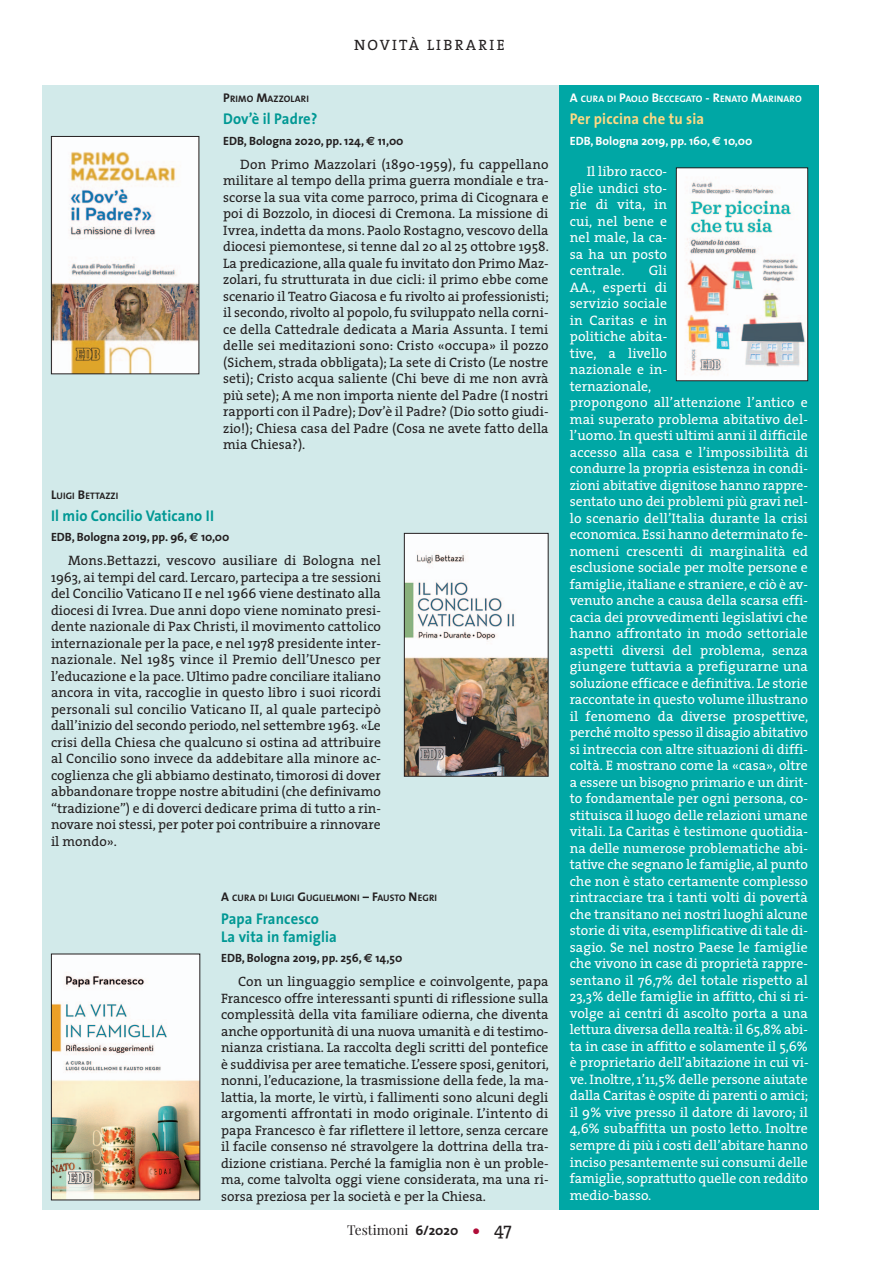
<style>
.page{position:relative;width:893px;height:1263px;background:#fff}
.page>*{position:absolute;margin:0;border:0;box-sizing:border-box;transform-origin:0 0}
.t1{font:700 15.6px/18px "The Sans";letter-spacing:.01em;color:#009894;scale:.94 1}
.t2{font:700 15.6px "The Sans";letter-spacing:.01em;color:#fed984;scale:.94 1}
.t3{font:15px "The Serif";letter-spacing:.15em;color:#231f20}
.t4{font:13.8px/16.5px "The Serif";color:#fff;text-align:justify}
.t5{font:13.65px/16.5px "The Serif";color:#231f20;text-align:justify}
.t6{font:13.65px "Playfair Display";color:#231f20}
.t7{font:700 12px "The Sans";color:#231f20}
.t8{font:700 12px "The Sans";color:#fff}
.t9{font:700 9.45px "The Sans";letter-spacing:.015em;color:#231f20}
.t10{font:700 9.45px "The Sans";letter-spacing:.015em;color:#fff}
.s1{font-size:12.6px}
.s2{font-family:"Euro Sans"}
.s3{font-family:"The Sans";font-weight:700}
.s4{font-family:"The Sans";font-weight:700;font-size:19.5px;color:#b00d38}
.s5{font-family:"The Serif";font-size:18px}
</style>
<div class="page">
<div style="left:43px;top:85px;width:516px;height:1125px;background:#d2eaea"></div>
<div style="left:559px;top:85px;width:260px;height:1125px;background:#00a7a5"></div>
<img style="left:53px;top:138px;width:144px;height:234px">
<div style="left:51px;top:136px;width:148px;height:238px;border:1px solid #231f20"></div>
<img style="left:53px;top:956px;width:145px;height:242px">
<div style="left:51px;top:954px;width:149px;height:246px;border:1px solid #231f20"></div>
<img style="left:678px;top:170px;width:128px;height:209px">
<div style="left:676px;top:168px;width:132px;height:213px;border:1px solid #231f20"></div>
<img style="left:406px;top:535px;width:141px;height:240px">
<div style="left:404px;top:533px;width:145px;height:244px;border:1px solid #231f20"></div>
<p class="t3" style="left:354px;top:39px;width:152px">NOVITÀ LIBRARIE</p>
<p class="t9" style="left:223px;top:95px;width:87px"><span class="s1">P</span>RIMO <span class="s1">M</span>AZZOLARI</p>
<p class="t1" style="left:223px;top:111px;width:102px">Dov’è il Padre?</p>
<p class="t7" style="left:223px;top:136px;width:182px">EDB, Bologna 2020, pp. 124, <span class="s2">€</span> 11,00</p>
<p class="t5" style="left:223px;top:157px;width:327px;text-indent:17px">Don Primo Mazzolari (1890-1959), fu cappellano militare al tempo della prima guerra mondiale e tra&shy;scorse la sua vita come parroco, prima di Cicognara e poi di Bozzolo, in diocesi di Cremona. La missione di Ivrea, indetta da mons. Paolo Rostagno, vescovo della diocesi piemontese, si tenne dal 20 al 25 ottobre 1958.<br>La predicazione, alla quale fu invitato don Primo Maz&shy;zolari, fu strutturata in due cicli: il primo ebbe come scenario il Teatro Giacosa e fu rivolto ai professionisti; il secondo, rivolto al popolo, fu sviluppato nella corni&shy;ce della Cattedrale dedicata a Maria Assunta. I temi delle sei meditazioni sono: Cristo «occupa» il pozzo (Sichem, strada obbligata); La sete di Cristo (Le nostre seti); Cristo acqua saliente (Chi beve di me non avrà più sete); A me non importa niente del Padre (I nostri rapporti con il Padre); Dov’è il Padre? (Dio sotto giudi&shy;zio!); Chiesa casa del Padre (Cosa ne avete fatto della mia Chiesa?).</p>
<p class="t9" style="left:51px;top:492px;width:69px"><span class="s1">L</span>UIGI <span class="s1">B</span>ETTAZZI</p>
<p class="t1" style="left:51px;top:508px;width:175px">Il mio Concilio Vaticano II</p>
<p class="t7" style="left:51px;top:533px;width:180px">EDB, Bologna 2019, pp. 96, <span class="s2">€</span> 10,00</p>
<p class="t5" style="left:51px;top:554px;width:331px;text-indent:17px">Mons.Bettazzi, vescovo ausiliare di Bologna nel 1963, ai tempi del card. Lercaro, partecipa a tre sessioni del Concilio Vaticano II e nel 1966 viene destinato alla diocesi di Ivrea. Due anni dopo viene nominato presi&shy;dente nazionale di Pax Christi, il movimento cattolico internazionale per la pace, e nel 1978 presidente inter&shy;nazionale. Nel 1985 vince il Premio dell’Unesco per l’educazione e la pace. Ultimo padre conciliare italiano ancora in vita, raccoglie in questo libro i suoi ricordi personali sul concilio Vaticano II, al quale partecipò dall’inizio del secondo periodo, nel settembre 1963. «Le crisi della Chiesa che qualcuno si ostina ad attribuire al Concilio sono invece da addebitare alla minore ac&shy;coglienza che gli abbiamo destinato, timorosi di dover abbandonare troppe nostre abitudini (che definivamo “tradizione”) e di doverci dedicare prima di tutto a rin&shy;novare noi stessi, per poter poi contribuire a rinnovare il mondo».</p>
<p class="t9" style="left:221px;top:894px;width:217px"><span class="s1">A</span> CURA DI <span class="s1">L</span>UIGI <span class="s1">G</span>UGLIELMONI <span class="s1">– F</span>AUSTO <span class="s1">N</span>EGRI</p>
<p class="t1" style="left:221px;top:911px;width:125px">Papa Francesco<br>La vita in famiglia</p>
<p class="t7" style="left:221px;top:953px;width:183px">EDB, Bologna 2019, pp. 256, <span class="s2">€</span> 14,50</p>
<p class="t5" style="left:221px;top:975px;width:329px;text-indent:17px">Con un linguaggio semplice e coinvolgente, papa Francesco offre interessanti spunti di riflessione sulla complessità della vita familiare odierna, che diventa anche opportunità di una nuova umanità e di testimo&shy;nianza cristiana. La raccolta degli scritti del pontefice è suddivisa per aree tematiche. L’essere sposi, genitori, nonni, l’educazione, la trasmissione della fede, la ma&shy;lattia, la morte, le virtù, i fallimenti sono alcuni degli argomenti affrontati in modo originale. L’intento di papa Francesco è far riflettere il lettore, senza cercare il facile consenso né stravolgere la dottrina della tra&shy;dizione cristiana. Perché la famiglia non è un proble&shy;ma, come talvolta oggi viene considerata, ma una ri&shy;sorsa preziosa per la società e per la Chiesa.</p>
<p class="t6" style="left:347px;top:1222px;width:166px">Testimoni <span class="s3">6/2020</span> <span class="s4">•</span> <span class="s5">47</span></p>
<p class="t10" style="left:570px;top:95px;width:233px"><span class="s1">A</span> CURA DI <span class="s1">P</span>AOLO <span class="s1">B</span>ECCEGATO <span class="s1">- R</span>ENATO <span class="s1">M</span>ARINARO</p>
<p class="t2" style="left:570px;top:113px;width:145px">Per piccina che tu sia</p>
<p class="t8" style="left:570px;top:136px;width:184px">EDB, Bologna 2019, pp. 160, <span class="s2">€</span> 10,00</p>
<p class="t4" style="left:570px;top:165px;width:99px;text-indent:17px">Il libro racco&shy;glie undici sto&shy;rie di vita, in cui, nel bene e nel male, la ca&shy;sa ha un posto centrale.</p>
<p class="t4" style="left:570px;top:264px;width:240px;text-align:left;text-indent:79px">Gli<br>AA., esperti di<br>servizio sociale<br>in Caritas e in<br>politiche abita-<br>tive, a livello<br>nazionale e in-<br>ternazionale,<br>propongono all’attenzione l’antico e mai superato problema abitativo del&shy;l’uomo. In questi ultimi anni il difficile accesso alla casa e l’impossibilità di condurre la propria esistenza in condi&shy;zioni abitative dignitose hanno rappre&shy;sentato uno dei problemi più gravi nel&shy;lo scenario dell’Italia durante la crisi economica. Essi hanno determinato fe&shy;nomeni crescenti di marginalità ed esclusione sociale per molte persone e famiglie, italiane e straniere, e ciò è av&shy;venuto anche a causa della scarsa effi&shy;cacia dei provvedimenti legislativi che hanno affrontato in modo settoriale aspetti diversi del problema, senza giungere tuttavia a prefigurarne una soluzione efficace e definitiva. Le storie raccontate in questo volume illustrano il fenomeno da diverse prospettive, perché molto spesso il disagio abitativo si intreccia con altre situazioni di diffi&shy;coltà. E mostrano come la «casa», oltre a essere un bisogno primario e un dirit&shy;to fondamentale per ogni persona, co&shy;stituisca il luogo delle relazioni umane vitali. La Caritas è testimone quotidia&shy;na delle numerose problematiche abi&shy;tative che segnano le famiglie, al punto che non è stato certamente complesso rintracciare tra i tanti volti di povertà che transitano nei nostri luoghi alcune storie di vita, esemplificative di tale di&shy;sagio. Se nel nostro Paese le famiglie che vivono in case di proprietà rappre&shy;sentano il 76,7% del totale rispetto al 23,3% delle famiglie in affitto, chi si ri&shy;volge ai centri di ascolto porta a una lettura diversa della realtà: il 65,8% abi&shy;ta in case in affitto e solamente il 5,6% è proprietario dell’abitazione in cui vi&shy;ve. Inoltre, 1’11,5% delle persone aiutate dalla Caritas è ospite di parenti o amici; il 9% vive presso il datore di lavoro; il 4,6% subaffitta un posto letto. Inoltre sempre di più i costi dell’abitare hanno inciso pesantemente sui consumi delle famiglie, soprattutto quelle con reddito medio-basso.</p>
</div>
